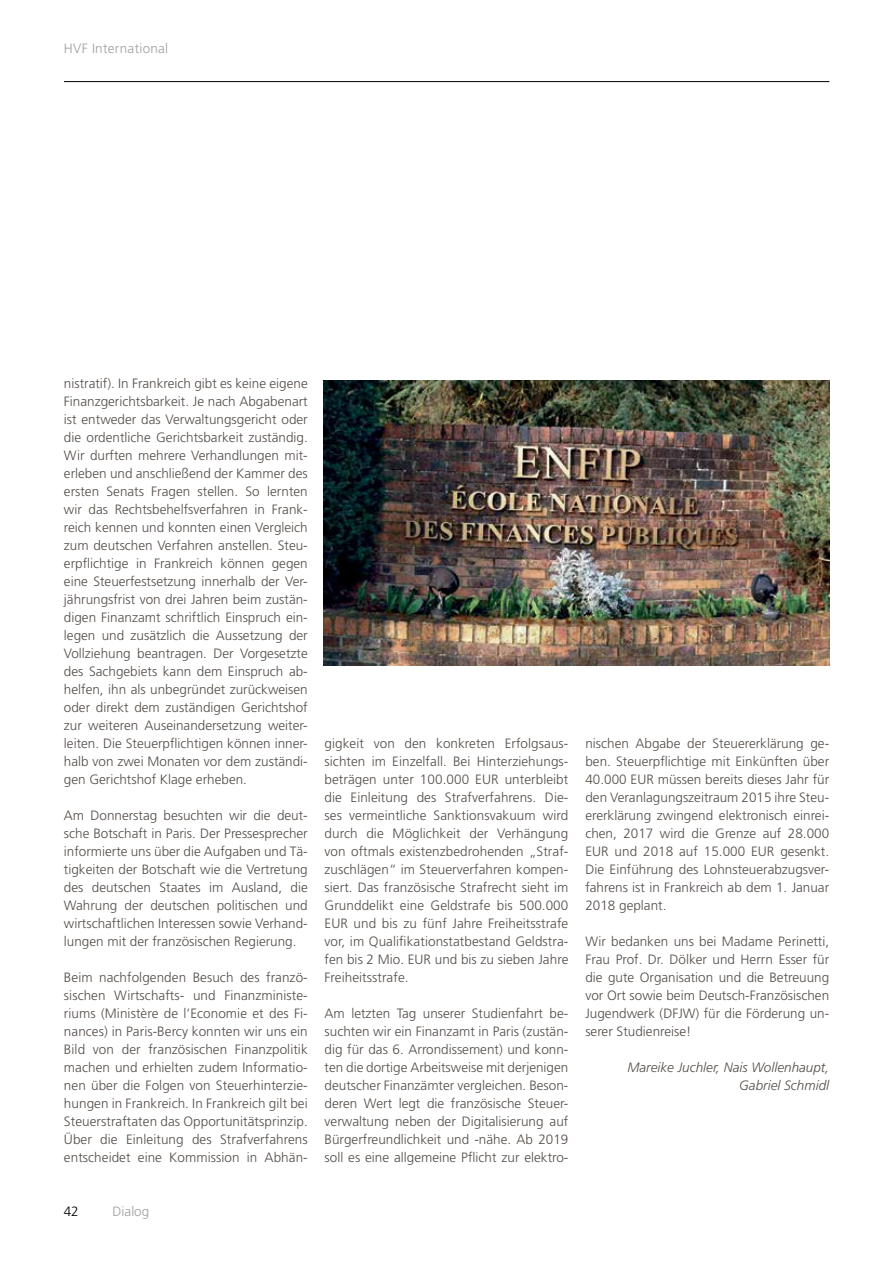
<style>
.page{position:relative;width:893px;height:1263px;background:#fff}
.page>*{position:absolute;margin:0;border:0;box-sizing:border-box;transform-origin:0 0}
.t1{font:300 13.5px/18px "Frutiger LT";color:#544d48;text-align:justify}
.t2{font:italic 300 13.5px/18px "Frutiger LT";color:#544d48;text-align:right}
.t3{font:300 13.5px "Frutiger";letter-spacing:.02em;color:#a19f9d}
.t4{font:300 13.5px "Frutiger LT";color:#a19f9d}
.t5{font:300 13.5px "Frutiger LT";color:#000}
</style>
<div class="page">
<hr style="left:64px;top:81px;width:765px;height:1px;background:#000">
<img style="left:323px;top:380px;width:506px;height:285px">
<p class="t3" style="left:64px;top:41px;width:106px">HVF International</p>
<p class="t1" style="left:64px;top:374px;width:245px">nistratif). In Frankreich gibt es keine eigene Finanzgerichtsbarkeit. Je nach Abgabenart ist entweder das Verwaltungsgericht oder die ordentliche Gerichtsbarkeit zuständig.<br>Wir durften mehrere Verhandlungen mit&shy;erleben und anschließend der Kammer des ersten Senats Fragen stellen. So lernten wir das Rechtsbehelfsverfahren in Frank&shy;reich kennen und konnten einen Vergleich zum deutschen Verfahren anstellen. Steu&shy;erpflichtige in Frankreich können gegen eine Steuerfestsetzung innerhalb der Ver&shy;jährungsfrist von drei Jahren beim zustän&shy;digen Finanzamt schriftlich Einspruch ein&shy;legen und zusätzlich die Aussetzung der Vollziehung beantragen. Der Vorgesetzte des Sachgebiets kann dem Einspruch ab&shy;helfen, ihn als unbegründet zurückweisen oder direkt dem zuständigen Gerichtshof zur weiteren Auseinandersetzung weiter&shy;leiten. Die Steuerpflichtigen können inner&shy;halb von zwei Monaten vor dem zuständi&shy;gen Gerichtshof Klage erheben.</p>
<p class="t1" style="left:64px;top:806px;width:245px">Am Donnerstag besuchten wir die deut&shy;sche Botschaft in Paris. Der Pressesprecher informierte uns über die Aufgaben und Tä&shy;tigkeiten der Botschaft wie die Vertretung des deutschen Staates im Ausland, die Wahrung der deutschen politischen und wirtschaftlichen Interessen sowie Verhand&shy;lungen mit der französischen Regierung.</p>
<p class="t1" style="left:64px;top:968px;width:245px">Beim nachfolgenden Besuch des franzö&shy;sischen Wirtschafts- und Finanzministe&shy;riums (Ministère de l’Economie et des Fi&shy;nances) in Paris-Bercy konnten wir uns ein Bild von der französischen Finanzpolitik machen und erhielten zudem Informatio&shy;nen über die Folgen von Steuerhinterzie&shy;hungen in Frankreich. In Frankreich gilt bei Steuerstraftaten das Opportunitätsprinzip.<br>Über die Einleitung des Strafverfahrens entscheidet eine Kommission in Abhän-</p>
<p class="t5" style="left:64px;top:1203px;width:17px">42</p>
<p class="t4" style="left:113px;top:1203px;width:38px">Dialog</p>
<p class="t1" style="left:325px;top:734px;width:245px">gigkeit von den konkreten Erfolgsaus&shy;sichten im Einzelfall. Bei Hinterziehungs&shy;beträgen unter 100.000 EUR unterbleibt die Einleitung des Strafverfahrens. Die&shy;ses vermeintliche Sanktionsvakuum wird durch die Möglichkeit der Verhängung von oftmals existenzbedrohenden „Straf&shy;zuschlägen“ im Steuerverfahren kompen&shy;siert. Das französische Strafrecht sieht im Grunddelikt eine Geldstrafe bis 500.000<br>EUR und bis zu fünf Jahre Freiheitsstrafe vor, im Qualifikationstatbestand Geldstra&shy;fen bis 2 Mio. EUR und bis zu sieben Jahre Freiheitsstrafe.</p>
<p class="t1" style="left:325px;top:1004px;width:245px">Am letzten Tag unserer Studienfahrt be&shy;suchten wir ein Finanzamt in Paris (zustän&shy;dig für das 6. Arrondissement) und konn&shy;ten die dortige Arbeitsweise mit derjenigen deutscher Finanzämter vergleichen. Beson&shy;deren Wert legt die französische Steuer&shy;verwaltung neben der Digitalisierung auf Bürgerfreundlichkeit und -nähe. Ab 2019 soll es eine allgemeine Pflicht zur elektro-</p>
<p class="t1" style="left:585px;top:734px;width:245px">nischen Abgabe der Steuererklärung ge&shy;ben. Steuerpflichtige mit Einkünften über 40.000 EUR müssen bereits dieses Jahr für den Veranlagungszeitraum 2015 ihre Steu&shy;ererklärung zwingend elektronisch einrei&shy;chen, 2017 wird die Grenze auf 28.000<br>EUR und 2018 auf 15.000 EUR gesenkt.<br>Die Einführung des Lohnsteuerabzugsver&shy;fahrens ist in Frankreich ab dem 1. Januar 2018 geplant.</p>
<p class="t1" style="left:585px;top:932px;width:245px">Wir bedanken uns bei Madame Perinetti, Frau Prof. Dr. Dölker und Herrn Esser für die gute Organisation und die Betreuung vor Ort sowie beim Deutsch-Französischen Jugendwerk (DFJW) für die Förderung un&shy;serer Studienreise!</p>
<p class="t2" style="left:628px;top:1058px;width:203px">Mareike Juchler, Nais Wollenhaupt,<br>Gabriel Schmidl</p>
</div>
